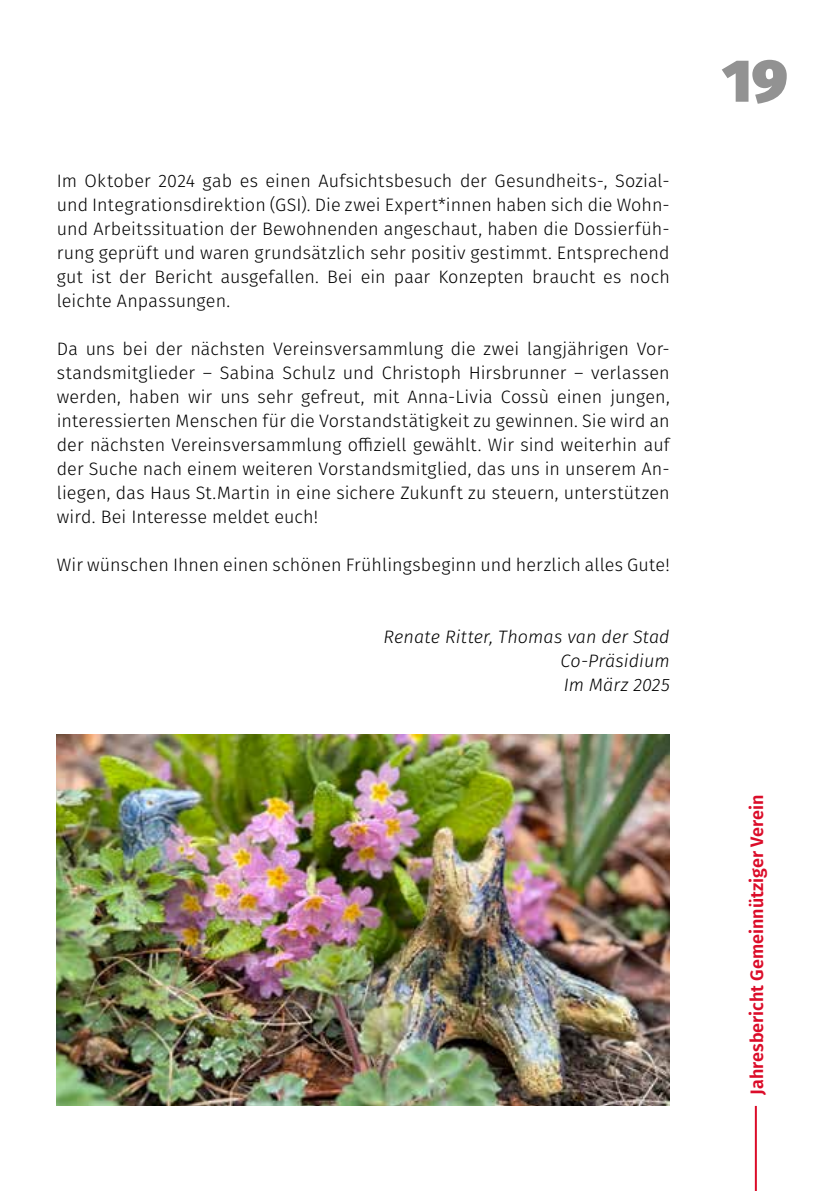
<style>
.page{position:relative;width:840px;height:1191px;background:#fff}
.page>*{position:absolute;margin:0;border:0;box-sizing:border-box;transform-origin:0 0}
.t1{font:900 60px "Fira Sans";color:#929292}
.t2{font:300 18px/24px "Fira Sans";letter-spacing:.005em;color:#000;text-align:justify}
.t3{font:italic 300 18px/24px "Fira Sans";letter-spacing:.005em;color:#000;text-align:justify}
.t4{font:600 18px "Fira Sans";color:#db0c29}
</style>
<div class="page">
<hr style="left:754px;top:1106px;width:2px;height:85px;background:#db0c29">
<img style="left:57px;top:734px;width:612px;height:372px">
<p class="t2" style="left:57px;top:169px;width:614px">Im Oktober 2024 gab es einen Aufsichtsbesuch der Gesundheits-, Sozial&shy;und Integrationsdirektion (GSI). Die zwei Expert*innen haben sich die Wohn&shy;und Arbeitssituation der Bewohnenden angeschaut, haben die Dossierfüh&shy;rung geprüft und waren grundsätzlich sehr positiv gestimmt. Entsprechend gut ist der Bericht ausgefallen. Bei ein paar Konzepten braucht es noch leichte Anpassungen.</p>
<p class="t2" style="left:57px;top:336px;width:614px">Da uns bei der nächsten Vereinsversammlung die zwei langjährigen Vor&shy;standsmitglieder – Sabina Schulz und Christoph Hirsbrunner – verlassen werden, haben wir uns sehr gefreut, mit Anna-Livia Cossù einen jungen, interessierten Menschen für die Vorstandstätigkeit zu gewinnen. Sie wird an der nächsten Vereinsversammlung offiziell gewählt. Wir sind weiterhin auf der Suche nach einem weiteren Vorstandsmitglied, das uns in unserem An&shy;liegen, das Haus St.Martin in eine sichere Zukunft zu steuern, unterstützen wird. Bei Interesse meldet euch!</p>
<p class="t2" style="left:57px;top:552px;width:614px">Wir wünschen Ihnen einen schönen Frühlingsbeginn und herzlich alles Gute!</p>
<p class="t3" style="left:560px;top:625px;width:110px;text-indent:-177px">Renate Ritter, Thomas van der Stad Co-Präsidium Im März 2025</p>
<h1 class="t1" style="left:721px;top:25px;width:67px">19</h1>
<p class="t4" style="left:741px;top:1094px;width:301px;rotate:-90deg">Jahresbericht Gemeinnütziger Verein</p>
</div>
